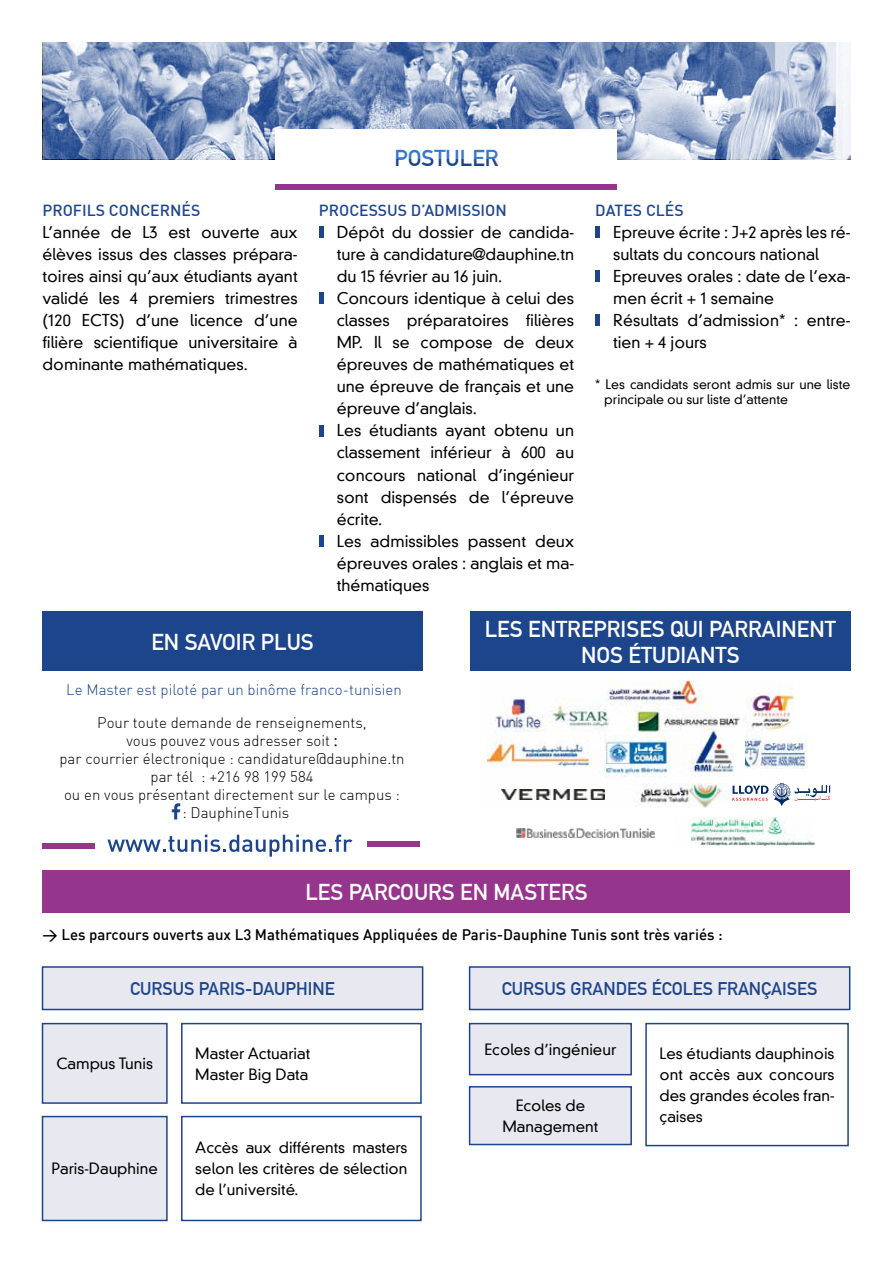
<style>
.page{position:relative;width:893px;height:1263px;background:#fff}
.page>*{position:absolute;margin:0;border:0;box-sizing:border-box;transform-origin:0 0}
.t1{font:700 22.5px/25.5px "DIN Alternate";color:#fff;text-align:center}
.t2{font:700 22.5px "DIN Alternate";color:#1d458c}
.t3{font:700 18px "DIN Alternate";color:#1d458c}
.t4{font:300 15.75px/22px "DIN Neuzeit Grotesk Std";color:#000;text-align:justify}
.t5{font:500 15.75px "DIN";color:#1d458c}
.t6{font:300 15px/21px "DIN Neuzeit Grotesk Std";color:#000;text-align:justify}
.t7{font:300 15px/18px "DI Nbek";color:#000;text-align:center}
.t8{font:500 15px "DIN";color:#000}
.t9{font:300 15px "DI Nbek";color:#1d458c}
.t10{font:300 12.6px/15.8px "DIN Neuzeit Grotesk Std";color:#000}
.s1{font-family:"DIN Neuzeit Grotesk Std"}
</style>
<div class="page">
<div style="left:276px;top:185px;width:341px;height:5px;background:#95358c"></div>
<div style="left:43px;top:967px;width:380px;height:42px;background:#e8e8f1"></div>
<div style="left:42px;top:966px;width:381px;height:44px;border:2px solid #1d458c"></div>
<div style="left:470px;top:967px;width:380px;height:42px;background:#e8e8f1"></div>
<div style="left:469px;top:966px;width:381px;height:44px;border:2px solid #1d458c"></div>
<div style="left:43px;top:1023px;width:124px;height:80px;background:#e8e8f1"></div>
<div style="left:42px;top:1023px;width:126px;height:81px;border:2px solid #1d458c"></div>
<div style="left:470px;top:1023px;width:161px;height:52px;background:#e8e8f1"></div>
<div style="left:469px;top:1023px;width:163px;height:52px;border:2px solid #1d458c"></div>
<div style="left:470px;top:1087px;width:161px;height:57px;background:#e8e8f1"></div>
<div style="left:469px;top:1086px;width:163px;height:59px;border:2px solid #1d458c"></div>
<div style="left:43px;top:1116px;width:124px;height:104px;background:#e8e8f1"></div>
<div style="left:42px;top:1116px;width:126px;height:105px;border:2px solid #1d458c"></div>
<div style="left:181px;top:1023px;width:241px;height:81px;border:2px solid #1d458c"></div>
<div style="left:645px;top:1023px;width:204px;height:123px;border:2px solid #1d458c"></div>
<div style="left:181px;top:1116px;width:241px;height:105px;border:2px solid #1d458c"></div>
<svg style="left:43px;top:43px;width:807px;height:116px;background:#9caecd"></svg>
<div style="left:43px;top:870px;width:807px;height:43px;background:#95358c"></div>
<div style="left:43px;top:611px;width:380px;height:60px;background:#1d458c"></div>
<div style="left:470px;top:611px;width:380px;height:60px;background:#1d458c"></div>
<div style="left:43px;top:843px;width:52px;height:5px;background:#95358c"></div>
<svg style="left:108px;top:834px;width:244px;height:23px"></svg>
<div style="left:367px;top:841px;width:52px;height:5px;background:#95358c"></div>
<img style="left:487px;top:680px;width:307px;height:128px">
<img style="left:744px;top:736px;width:63px;height:33px">
<img style="left:682px;top:727px;width:62px;height:49px">
<svg style="left:172px;top:803px;width:8px;height:16px"></svg>
<hr style="left:319px;top:226px;width:4px;height:12px;background:#1d458c">
<hr style="left:319px;top:293px;width:4px;height:11px;background:#1d458c">
<hr style="left:319px;top:425px;width:4px;height:11px;background:#1d458c">
<hr style="left:319px;top:535px;width:4px;height:12px;background:#1d458c">
<div style="left:595px;top:226px;width:5px;height:12px;background:#1d458c"></div>
<div style="left:595px;top:270px;width:5px;height:12px;background:#1d458c"></div>
<div style="left:595px;top:315px;width:5px;height:11px;background:#1d458c"></div>
<img style="left:604px;top:735px;width:65px;height:43px">
<img style="left:502px;top:789px;width:102px;height:11px">
<img style="left:516px;top:828px;width:138px;height:9px">
<img style="left:690px;top:818px;width:124px;height:28px">
<svg style="left:732px;top:783px;width:98px;height:23px"></svg>
<p class="t5" style="left:43px;top:200px;width:48px">Profils</p>
<p class="t5" style="left:109px;top:200px;width:31px">conce</p>
<p class="t5" style="left:160px;top:200px;width:41px">rn és</p>
<p class="t4" style="left:43px;top:221px;width:257px">L’année de L3 est ouverte aux élèves issus des classes prépara&shy;toires ainsi qu’aux étudiants ayant validé les 4 premiers trimestres (120 ECTS) d’une licence d’une filière scientifique universitaire à dominante mathématiques.</p>
<h1 class="t2" style="left:394px;top:141px;width:79px">POSTULER</h1>
<p class="t5" style="left:319px;top:200px;width:41px">Processus</p>
<p class="t5" style="left:411px;top:200px;width:23px">d’admissi</p>
<p class="t5" style="left:485px;top:200px;width:20px">on</p>
<p class="t4" style="left:337px;top:221px;width:239px;text-align:left">Dépôt du dossier de candida&shy;ture à candidature@dauphine.tn du 15 février au 16 juin.<br>Concours identique à celui des classes préparatoires filières<br>MP. Il se compose de deux épreuves de mathématiques et une épreuve de français et une épreuve d’anglais.<br>Les étudiants ayant obtenu un classement inférieur à 600 au concours national d’ingénieur sont dispensés de l’épreuve écrite.<br>Les admissibles passent deux épreuves orales : anglais et ma&shy;thématiques</p>
<p class="t5" style="left:595px;top:200px;width:21px">Dates</p>
<p class="t5" style="left:646px;top:200px;width:38px">clés</p>
<p class="t4" style="left:600px;top:221px;width:252px">E preuve écrite : J+2 après les ré-</p>
<p class="t4" style="left:613px;top:243px;width:207px">sultats du concours national</p>
<p class="t4" style="left:600px;top:265px;width:252px">E preuves orales : date de l’exa-</p>
<p class="t4" style="left:613px;top:287px;width:162px">men écrit + 1 semaine</p>
<p class="t4" style="left:600px;top:309px;width:252px">Résultats d’admission* : entre-</p>
<p class="t4" style="left:613px;top:331px;width:95px">tien + 4 jours</p>
<p class="t10" style="left:604px;top:376px;width:248px;text-indent:-9px">* Les candidats seront admis sur une liste principale ou sur liste d’attente</p>
<h1 class="t1" style="left:151px;top:628px;width:164px">EN SAVOIR PL US</h1>
<p class="t9" style="left:66px;top:680px;width:337px">Le Master est piloté par un binôme franco-tunisien</p>
<p class="t7" style="left:59px;top:713px;width:347px">Pour toute demande de renseignements,<br>vous pouvez vous adresser soit <span class="s1">:<br></span>par courrier électronique : candidature@dauphine.tn par tél : +216 98 199 584<br>ou en vous présentant directement sur le campus :<br>: DauphineTunis</p>
<h1 class="t1" style="left:485px;top:615px;width:353px">LES ENTREPRISES QUI PARRAINENT<br>NOS ÉTUD IANTS</h1>
<h1 class="t1" style="left:305px;top:878px;width:284px">LES PARCOURS EN MASTERS</h1>
<p class="t8" style="left:43px;top:925px;width:682px">&gt; Les parcours ouverts aux L3 Mathématiques Appliquées de Paris-Dauphine Tunis sont très variés :</p>
<p class="t3" style="left:130px;top:975px;width:187px">CURSUS PARIS-DAUPHINE</p>
<p class="t3" style="left:502px;top:975px;width:81px">CURSUS GRAN</p>
<p class="t3" style="left:616px;top:975px;width:113px">DES ÉCOLES FRAN</p>
<p class="t3" style="left:761px;top:975px;width:58px">ÇAISES</p>
<p class="t6" style="left:56px;top:1053px;width:98px">Campus Tunis</p>
<p class="t6" style="left:52px;top:1158px;width:108px">Paris-Dauphine</p>
<p class="t6" style="left:484px;top:1039px;width:133px">Ecoles d’ingénieur</p>
<p class="t6" style="left:195px;top:1042px;width:116px">Master Actuariat<br>Master Big Data</p>
<p class="t6" style="left:660px;top:1043px;width:176px">Les étudiants dauphinois ont accès aux concours des grandes écoles fran&shy;çaises</p>
<p class="t6" style="left:195px;top:1137px;width:214px">Accès aux différents masters selon les critères de sélection de l’université.</p>
<p class="t6" style="left:502px;top:1095px;width:97px;text-align:center">Ecoles de<br>Management</p>
</div>
